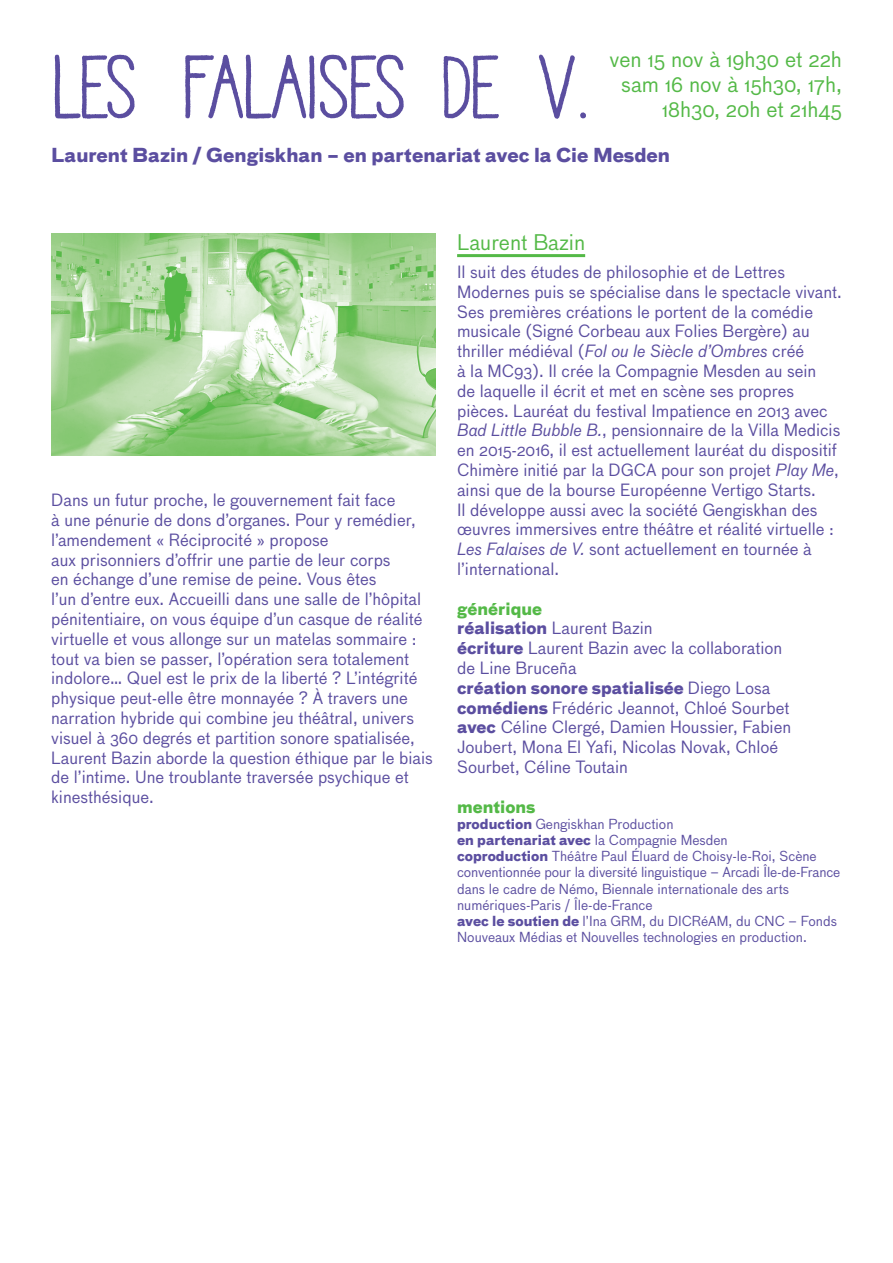
<style>
.page{position:relative;width:893px;height:1263px;background:#fff}
.page>*{position:absolute;margin:0;border:0;box-sizing:border-box;transform-origin:0 0}
.t1{font:90px "Maingauche";letter-spacing:-.09em;color:#5b4ea0}
.t2{font:21px/25.2px "Bau";color:#54b947;text-align:center}
.t3{font:700 18.75px "Bau";color:#5b4ea0}
.t4{font:16.5px/19.8px "Bau";color:#5b4ea0}
.t5{font:700 16.5px "Bau";color:#54b947}
.t6{font:13.5px/16.2px "Bau";color:#5b4ea0}
.s1{font-style:italic}
.s2{font-weight:700;color:#54b947}
.s3{font-weight:700}
</style>
<div class="page">
<img style="left:51px;top:234px;width:385px;height:221px">
<hr style="left:457px;top:254px;width:128px;height:3px;background:#54b947">
<p class="t2" style="left:610px;top:47px;width:234px">ven 15 nov à 19h30 et 22h sam 16 nov à 15h30, 17h,</p>
<h1 class="t1" style="left:51px;top:37px;width:538px">LES FALAISES DE V.</h1>
<p class="t2" style="left:662px;top:97px;width:182px">18h30, 20h et 21h45</p>
<p class="t3" style="left:51px;top:143px;width:620px">Laurent Bazin / Gengiskhan – en partenariat avec la Cie Mesden</p>
<p class="t4" style="left:51px;top:490px;width:383px">Dans un futur proche, le gouvernement fait face<br>à une pénurie de dons d’organes. Pour y remédier, l’amendement « Réciprocité » propose<br>aux prisonniers d’offrir une partie de leur corps<br>en échange d’une remise de peine. Vous êtes<br>l’un d’entre eux. Accueilli dans une salle de l’hôpital pénitentiaire, on vous équipe d’un casque de réalité virtuelle et vous allonge sur un matelas sommaire : tout va bien se passer, l’opération sera totalement indolore… Quel est le prix de la liberté ? L’intégrité physique peut-elle être monnayée ? À travers une narration hybride qui combine jeu théâtral, univers visuel à 360 degrés et partition sonore spatialisée, Laurent Bazin aborde la question éthique par le biais de l’intime. Une troublante traversée psychique et kinesthésique.</p>
<p class="t2" style="left:457px;top:229px;width:130px">Laurent Bazin</p>
<p class="t4" style="left:457px;top:262px;width:386px">Il suit des études de philosophie et de Lettres Modernes puis se spécialise dans le spectacle vivant.<br>Ses premières créations le portent de la comédie musicale (Signé Corbeau aux Folies Bergère) au thriller médiéval (<span class="s1">Fol ou le Siècle d’Ombres</span> créé<br>à la MC93). Il crée la Compagnie Mesden au sein<br>de laquelle il écrit et met en scène ses propres pièces. Lauréat du festival Impatience en 2013 avec <span class="s1">Bad Little Bubble B.</span>, pensionnaire de la Villa Medicis en 2015-2016, il est actuellement lauréat du dispositif Chimère initié par la DGCA pour son projet <span class="s1">Play Me</span>, ainsi que de la bourse Européenne Vertigo Starts.<br>Il développe aussi avec la société Gengiskhan des œuvres immersives entre théâtre et réalité virtuelle :<br><span class="s1">Les Falaises de V.</span> sont actuellement en tournée à l’international.</p>
<p class="t4" style="left:457px;top:599px;width:336px"><span class="s2">générique<br></span><span class="s3">réalisation</span> Laurent Bazin<br><span class="s3">écriture</span> Laurent Bazin avec la collaboration de Line Bruceña<br><span class="s3">création sonore spatialisée</span> Diego Losa <span class="s3">comédiens</span> Frédéric Jeannot, Chloé Sourbet <span class="s3">avec</span> Céline Clergé, Damien Houssier, Fabien<br>Joubert, Mona El Yafi, Nicolas Novak, Chloé<br>Sourbet, Céline Toutain</p>
<p class="t5" style="left:457px;top:795px;width:80px">mentions</p>
<p class="t6" style="left:457px;top:816px;width:385px"><span class="s3">production</span> Gengiskhan Production<br><span class="s3">en partenariat avec</span> la Compagnie Mesden<br><span class="s3">coproduction</span> Théâtre Paul Éluard de Choisy-le-Roi, Scène conventionnée pour la diversité linguistique – Arcadi Île-de-France dans le cadre de Némo, Biennale internationale des arts numériques-Paris / Île-de-France<br><span class="s3">avec le soutien de</span> l’Ina GRM, du DICRéAM, du CNC – Fonds Nouveaux Médias et Nouvelles technologies en production.</p>
</div>
